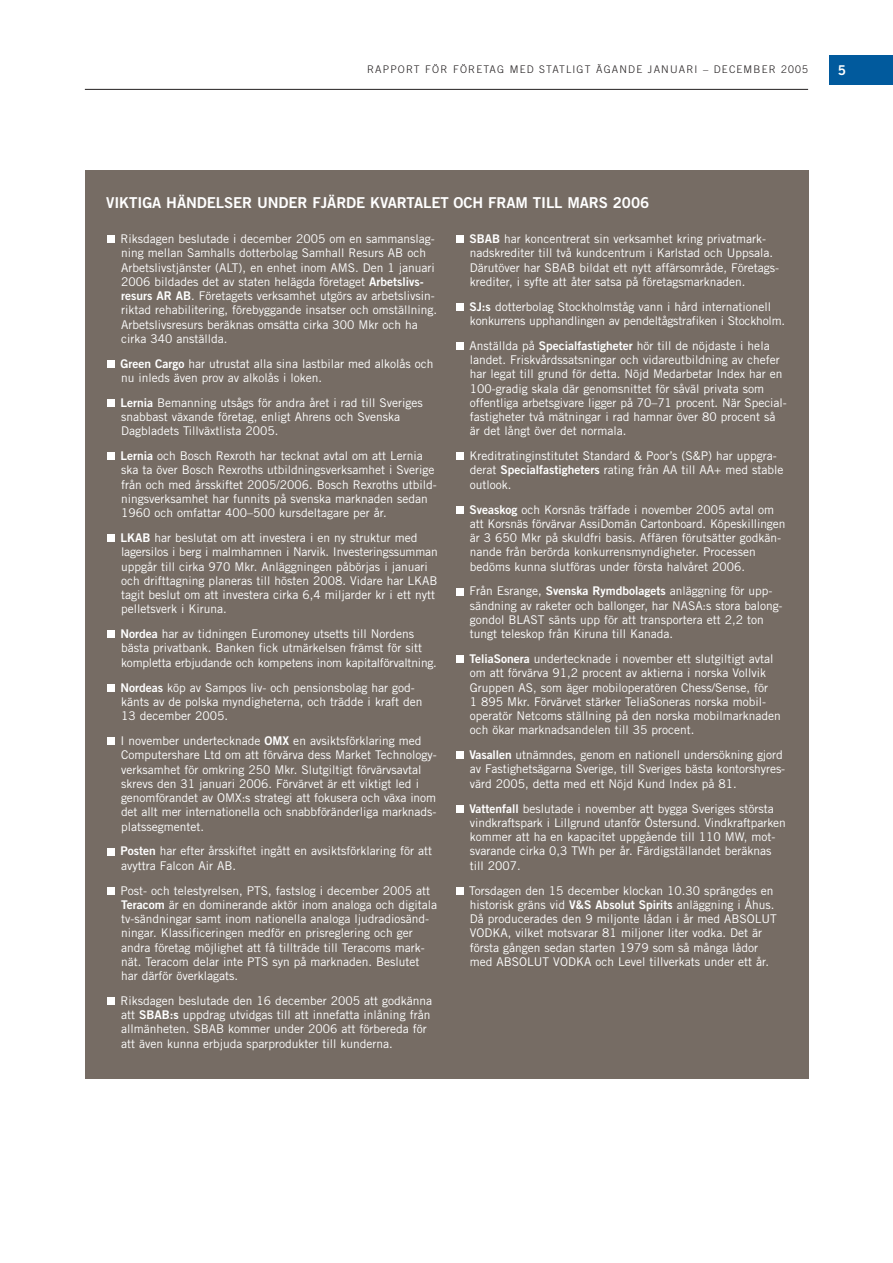
<style>
.page{position:relative;width:893px;height:1263px;background:#fff}
.page>*{position:absolute;margin:0;border:0;box-sizing:border-box;transform-origin:0 0}
.t1{font:15px "Trade Gothic Bold Two";letter-spacing:-.005em;color:#fff}
.t2{font:13.5px "Trade Gothic Bold Two";color:#fff}
.t3{font:12px/14.2px "Trade Gothic";color:#fff}
.t4{font:300 10.5px "Trade Gothic";letter-spacing:.11em;color:#231f20}
.s1{font-family:"Trade Gothic Bold Two"}
</style>
<div class="page">
<div style="left:829px;top:55px;width:63px;height:30px;background:#015a9d"></div>
<hr style="left:85px;top:89px;width:723px;height:1px;background:#231f20">
<div style="left:85px;top:170px;width:723px;height:909px;background:#766c64"></div>
<div style="left:456px;top:887px;width:8px;height:8px;background:#fff"></div>
<div style="left:456px;top:805px;width:8px;height:8px;background:#fff"></div>
<div style="left:456px;top:752px;width:8px;height:7px;background:#fff"></div>
<div style="left:456px;top:655px;width:8px;height:8px;background:#fff"></div>
<div style="left:456px;top:588px;width:8px;height:7px;background:#fff"></div>
<div style="left:456px;top:506px;width:8px;height:8px;background:#fff"></div>
<div style="left:456px;top:453px;width:8px;height:7px;background:#fff"></div>
<div style="left:456px;top:342px;width:8px;height:8px;background:#fff"></div>
<div style="left:456px;top:303px;width:8px;height:8px;background:#fff"></div>
<div style="left:456px;top:235px;width:8px;height:8px;background:#fff"></div>
<div style="left:108px;top:997px;width:7px;height:8px;background:#fff"></div>
<div style="left:108px;top:887px;width:7px;height:8px;background:#fff"></div>
<div style="left:108px;top:848px;width:7px;height:7px;background:#fff"></div>
<div style="left:108px;top:737px;width:7px;height:8px;background:#fff"></div>
<div style="left:108px;top:684px;width:7px;height:8px;background:#fff"></div>
<div style="left:108px;top:631px;width:7px;height:7px;background:#fff"></div>
<div style="left:108px;top:534px;width:7px;height:8px;background:#fff"></div>
<div style="left:108px;top:453px;width:7px;height:7px;background:#fff"></div>
<div style="left:108px;top:399px;width:7px;height:8px;background:#fff"></div>
<div style="left:108px;top:360px;width:7px;height:8px;background:#fff"></div>
<div style="left:108px;top:235px;width:7px;height:8px;background:#fff"></div>
<p class="t4" style="left:367px;top:66px;width:442px">RAPPORT FÖR FÖRETAG MED STATLIGT ÄGANDE JANUARI – DECEMBER 2005</p>
<p class="t2" style="left:837px;top:65px;width:10px">5</p>
<p class="t1" style="left:106px;top:197px;width:544px">VIKTIGA HÄNDELSER UNDER FJÄRDE KVARTALET OCH FRAM TILL MARS 2006</p>
<p class="t3" style="left:120px;top:233px;width:318px">Riksdagen beslutade i december 2005 om en sammanslag&shy;ning mellan Samhalls dotterbolag Samhall Resurs AB och Arbetslivstjänster (ALT), en enhet inom AMS. Den 1 januari 2006 bildades det av staten helägda företaget <span class="s1">Arbetslivs&shy;resurs AR AB</span>. Företagets verksamhet utgörs av arbetslivsin&shy;riktad rehabilitering, förebyggande insatser och omställning.<br>Arbetslivsresurs beräknas omsätta cirka 300 Mkr och ha cirka 340 anställda.</p>
<p class="t3" style="left:120px;top:357px;width:314px"><span class="s1">Green Cargo</span> har utrustat alla sina lastbilar med alkolås och nu inleds även prov av alkolås i loken.</p>
<p class="t3" style="left:120px;top:397px;width:304px"><span class="s1">Lernia</span> Bemanning utsågs för andra året i rad till Sveriges snabbast växande företag, enligt Ahrens och Svenska<br>Dagbladets Tillväxtlista 2005.</p>
<p class="t3" style="left:120px;top:450px;width:318px"><span class="s1">Lernia</span> och Bosch Rexroth har tecknat avtal om att Lernia ska ta över Bosch Rexroths utbildningsverksamhet i Sverige från och med årsskiftet 2005/2006. Bosch Rexroths utbild&shy;ningsverksamhet har funnits på svenska marknaden sedan 1960 och omfattar 400–500 kursdeltagare per år.</p>
<p class="t3" style="left:120px;top:532px;width:319px"><span class="s1">LKAB</span> har beslutat om att investera i en ny struktur med lagersilos i berg i malmhamnen i Narvik. Investeringssumman uppgår till cirka 970 Mkr. Anläggningen påbörjas i januari och drifttagning planeras till hösten 2008. Vidare har LKAB tagit beslut om att investera cirka 6,4 miljarder kr i ett nytt pelletsverk i Kiruna.</p>
<p class="t3" style="left:120px;top:628px;width:318px"><span class="s1">Nordea</span> har av tidningen Euromoney utsetts till Nordens bästa privatbank. Banken fick utmärkelsen främst för sitt kompletta erbjudande och kompetens inom kapitalförvaltning.</p>
<p class="t3" style="left:120px;top:681px;width:303px"><span class="s1">Nordeas</span> köp av Sampos liv- och pensionsbolag har god&shy;känts av de polska myndigheterna, och trädde i kraft den<br>13 december 2005.</p>
<p class="t3" style="left:120px;top:735px;width:318px">I november undertecknade <span class="s1">OMX</span> en avsiktsförklaring med Computershare Ltd om att förvärva dess Market Technology&shy;verksamhet för omkring 250 Mkr. Slutgiltigt förvärvsavtal skrevs den 31 januari 2006. Förvärvet är ett viktigt led i genomförandet av OMX:s strategi att fokusera och växa inom det allt mer internationella och snabbföränderliga marknads&shy;platssegmentet.</p>
<p class="t3" style="left:120px;top:845px;width:313px"><span class="s1">Posten</span> har efter årsskiftet ingått en avsiktsförklaring för att avyttra Falcon Air AB.</p>
<p class="t3" style="left:120px;top:884px;width:318px">Post- och telestyrelsen, PTS, fastslog i december 2005 att <span class="s1">Teracom</span> är en dominerande aktör inom analoga och digitala tv-sändningar samt inom nationella analoga ljudradiosänd&shy;ningar. Klassificeringen medför en prisreglering och ger andra företag möjlighet att få tillträde till Teracoms mark&shy;nät. Teracom delar inte PTS syn på marknaden. Beslutet har därför överklagats.</p>
<p class="t3" style="left:120px;top:995px;width:313px">Riksdagen beslutade den 16 december 2005 att godkänna att <span class="s1">SBAB:s</span> uppdrag utvidgas till att innefatta inlåning från allmänheten. SBAB kommer under 2006 att förbereda för att även kunna erbjuda sparprodukter till kunderna.</p>
<p class="t3" style="left:469px;top:233px;width:311px"><span class="s1">SBAB</span> har koncentrerat sin verksamhet kring privatmark&shy;nadskrediter till två kundcentrum i Karlstad och Uppsala.<br>Därutöver har SBAB bildat ett nytt affärsområde, Företags&shy;krediter, i syfte att åter satsa på företagsmarknaden.</p>
<p class="t3" style="left:469px;top:300px;width:317px"><span class="s1">SJ:s</span> dotterbolag Stockholmståg vann i hård internationell konkurrens upphandlingen av pendeltågstrafiken i Stockholm.</p>
<p class="t3" style="left:469px;top:340px;width:319px">Anställda på <span class="s1">Specialfastigheter</span> hör till de nöjdaste i hela landet. Friskvårdssatsningar och vidareutbildning av chefer har legat till grund för detta. Nöjd Medarbetar Index har en 100-gradig skala där genomsnittet för såväl privata som offentliga arbetsgivare ligger på 70–71 procent. När Special&shy;fastigheter två mätningar i rad hamnar över 80 procent så är det långt över det normala.</p>
<p class="t3" style="left:469px;top:450px;width:315px">Kreditratinginstitutet Standard &amp; Poor’s (S&amp;P) har uppgra&shy;derat <span class="s1">Specialfastigheters</span> rating från AA till AA+ med stable outlook.</p>
<p class="t3" style="left:469px;top:503px;width:317px"><span class="s1">Sveaskog</span> och Korsnäs träffade i november 2005 avtal om att Korsnäs förvärvar AssiDomän Cartonboard. Köpeskillingen är 3 650 Mkr på skuldfri basis. Affären förutsätter godkän&shy;nande från berörda konkurrensmyndigheter. Processen bedöms kunna slutföras under första halvåret 2006.</p>
<p class="t3" style="left:469px;top:585px;width:315px">Från Esrange, <span class="s1">Svenska Rymdbolagets</span> anläggning för upp&shy;sändning av raketer och ballonger, har NASA:s stora balong&shy;gondol BLAST sänts upp för att transportera ett 2,2 ton tungt teleskop från Kiruna till Kanada.</p>
<p class="t3" style="left:469px;top:653px;width:313px"><span class="s1">TeliaSonera</span> undertecknade i november ett slutgiltigt avtal om att förvärva 91,2 procent av aktierna i norska Vollvik Gruppen AS, som äger mobiloperatören Chess/Sense, för<br>1 895 Mkr. Förvärvet stärker TeliaSoneras norska mobil&shy;operatör Netcoms ställning på den norska mobilmarknaden och ökar marknadsandelen till 35 procent.</p>
<p class="t3" style="left:469px;top:749px;width:317px"><span class="s1">Vasallen</span> utnämndes, genom en nationell undersökning gjord av Fastighetsägarna Sverige, till Sveriges bästa kontorshyres&shy;värd 2005, detta med ett Nöjd Kund Index på 81.</p>
<p class="t3" style="left:469px;top:802px;width:318px"><span class="s1">Vattenfall</span> beslutade i november att bygga Sveriges största vindkraftspark i Lillgrund utanför Östersund. Vindkraftparken kommer att ha en kapacitet uppgående till 110 MW, mot&shy;svarande cirka 0,3 TWh per år. Färdigställandet beräknas till 2007.</p>
<p class="t3" style="left:469px;top:884px;width:309px">Torsdagen den 15 december klockan 10.30 sprängdes en historisk gräns vid <span class="s1">V&amp;S Absolut Spirits</span> anläggning i Åhus.<br>Då producerades den 9 miljonte lådan i år med ABSOLUT VODKA, vilket motsvarar 81 miljoner liter vodka. Det är första gången sedan starten 1979 som så många lådor med ABSOLUT VODKA och Level tillverkats under ett år.</p>
</div>
